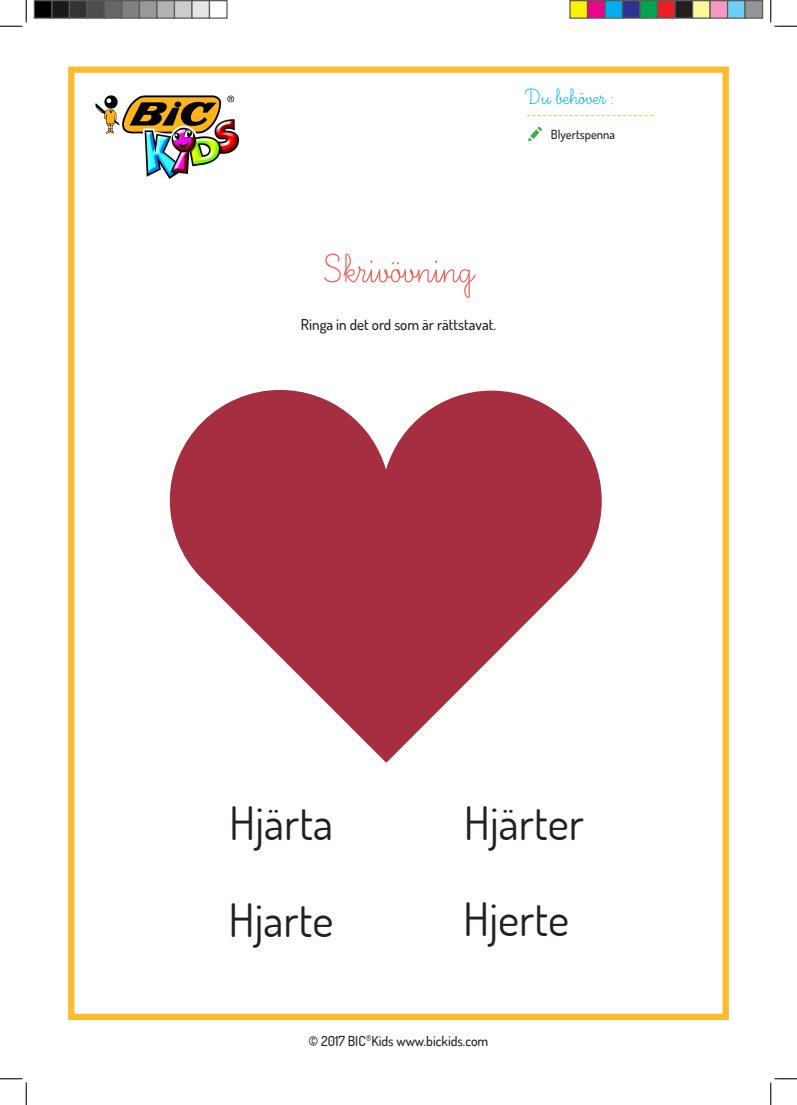
<style>
.page{position:relative;width:797px;height:1105px;background:#fff}
.page>*{position:absolute;margin:0;border:0;box-sizing:border-box;transform-origin:0 0}
.t1{font:50px "Ecriture A Romain Orne";color:#f16157}
.t2{font:45.88px "Dosis";color:#231f20}
.t3{font:27.5px "Ecriture A Romain Orne";color:#00aeef}
.t4{font:500 15px "Dosis";color:#231f20}
.t5{font:15px "Minion Pro";color:#fdbb2e}
.t6{font:500 13.75px "Dosis";color:#231f20}
.t7{font:500 12.5px "Dosis";color:#231f20}
</style>
<div class="page">
<div style="left:68px;top:67px;width:660px;height:953px;border:6px solid #fdbb2e"></div>
<img style="left:95px;top:95px;width:144px;height:84px">
<svg style="left:170px;top:390px;width:431px;height:372px;fill:#a52e40"></svg>
<svg style="left:528px;top:126px;width:14px;height:15px"></svg>
<svg style="left:0;top:0;width:27px;height:27px"></svg>
<svg style="left:0;top:1078px;width:27px;height:27px"></svg>
<svg style="left:770px;top:0;width:27px;height:27px"></svg>
<svg style="left:770px;top:1078px;width:27px;height:27px"></svg>
<div style="left:34px;top:1px;width:18px;height:17px;background:#000"></div>
<div style="left:34px;top:0;width:18px;height:19px;border:1px solid #595959"></div>
<div style="left:52px;top:1px;width:17px;height:17px;background:#1a1a1a"></div>
<div style="left:51px;top:0;width:19px;height:19px;border:1px solid #595959"></div>
<div style="left:69px;top:1px;width:18px;height:17px;background:#333"></div>
<div style="left:69px;top:0;width:19px;height:19px;border:1px solid #595959"></div>
<div style="left:87px;top:1px;width:17px;height:17px;background:#4d4d4d"></div>
<div style="left:86px;top:0;width:19px;height:19px;border:1px solid #595959"></div>
<div style="left:104px;top:1px;width:18px;height:17px;background:#666"></div>
<div style="left:104px;top:0;width:18px;height:19px;border:1px solid #595959"></div>
<div style="left:122px;top:1px;width:17px;height:17px;background:#808080"></div>
<div style="left:121px;top:0;width:19px;height:19px;border:1px solid #595959"></div>
<div style="left:139px;top:1px;width:18px;height:17px;background:#999"></div>
<div style="left:139px;top:0;width:19px;height:19px;border:1px solid #595959"></div>
<div style="left:157px;top:1px;width:17px;height:17px;background:#b3b3b3"></div>
<div style="left:156px;top:0;width:19px;height:19px;border:1px solid #595959"></div>
<div style="left:174px;top:1px;width:18px;height:17px;background:#ccc"></div>
<div style="left:174px;top:0;width:18px;height:19px;border:1px solid #595959"></div>
<div style="left:192px;top:1px;width:17px;height:17px;background:#e6e6e6"></div>
<div style="left:191px;top:0;width:19px;height:19px;border:1px solid #595959"></div>
<div style="left:209px;top:0;width:19px;height:19px;border:1px solid #595959"></div>
<div style="left:570px;top:1px;width:17px;height:17px;background:#fff101"></div>
<div style="left:569px;top:0;width:19px;height:19px;border:1px solid #595959"></div>
<div style="left:587px;top:1px;width:18px;height:17px;background:#ed028c"></div>
<div style="left:587px;top:0;width:18px;height:19px;border:1px solid #595959"></div>
<div style="left:605px;top:1px;width:17px;height:17px;background:#00aeef"></div>
<div style="left:604px;top:0;width:19px;height:19px;border:1px solid #595959"></div>
<div style="left:622px;top:1px;width:18px;height:17px;background:#2e3092"></div>
<div style="left:622px;top:0;width:18px;height:19px;border:1px solid #595959"></div>
<div style="left:640px;top:1px;width:17px;height:17px;background:#00a54f"></div>
<div style="left:639px;top:0;width:19px;height:19px;border:1px solid #595959"></div>
<div style="left:657px;top:1px;width:18px;height:17px;background:#ee1d23"></div>
<div style="left:657px;top:0;width:18px;height:19px;border:1px solid #595959"></div>
<div style="left:675px;top:1px;width:17px;height:17px;background:#231f20"></div>
<div style="left:674px;top:0;width:19px;height:19px;border:1px solid #595959"></div>
<div style="left:692px;top:1px;width:18px;height:17px;background:#fff79a"></div>
<div style="left:692px;top:0;width:18px;height:19px;border:1px solid #595959"></div>
<div style="left:710px;top:1px;width:17px;height:17px;background:#f499c2"></div>
<div style="left:709px;top:0;width:19px;height:19px;border:1px solid #595959"></div>
<div style="left:727px;top:1px;width:18px;height:17px;background:#6bcff6"></div>
<div style="left:727px;top:0;width:18px;height:19px;border:1px solid #595959"></div>
<div style="left:745px;top:1px;width:17px;height:17px;background:#939598"></div>
<div style="left:744px;top:0;width:19px;height:19px;border:1px solid #595959"></div>
<p class="t3" style="left:526px;top:84px;width:89px">Du behöver :</p>
<p class="t5" style="left:526px;top:104px;width:130px">------------------------</p>
<p class="t7" style="left:551px;top:127px;width:66px">Blyertspenna</p>
<p class="t1" style="left:324px;top:244px;width:151px">Skrivövning</p>
<p class="t4" style="left:301px;top:314px;width:196px">Ringa in det ord som är rättstavat.</p>
<p class="t2" style="left:229px;top:793px;width:106px">Hjärta</p>
<p class="t2" style="left:463px;top:793px;width:122px">Hjärter</p>
<p class="t2" style="left:228px;top:890px;width:106px">Hjarte</p>
<p class="t2" style="left:463px;top:889px;width:107px">Hjerte</p>
<p class="t6" style="left:308px;top:1032px;width:181px">© 2017 BIC<sup>®</sup>Kids www.bickids.com</p>
</div>
